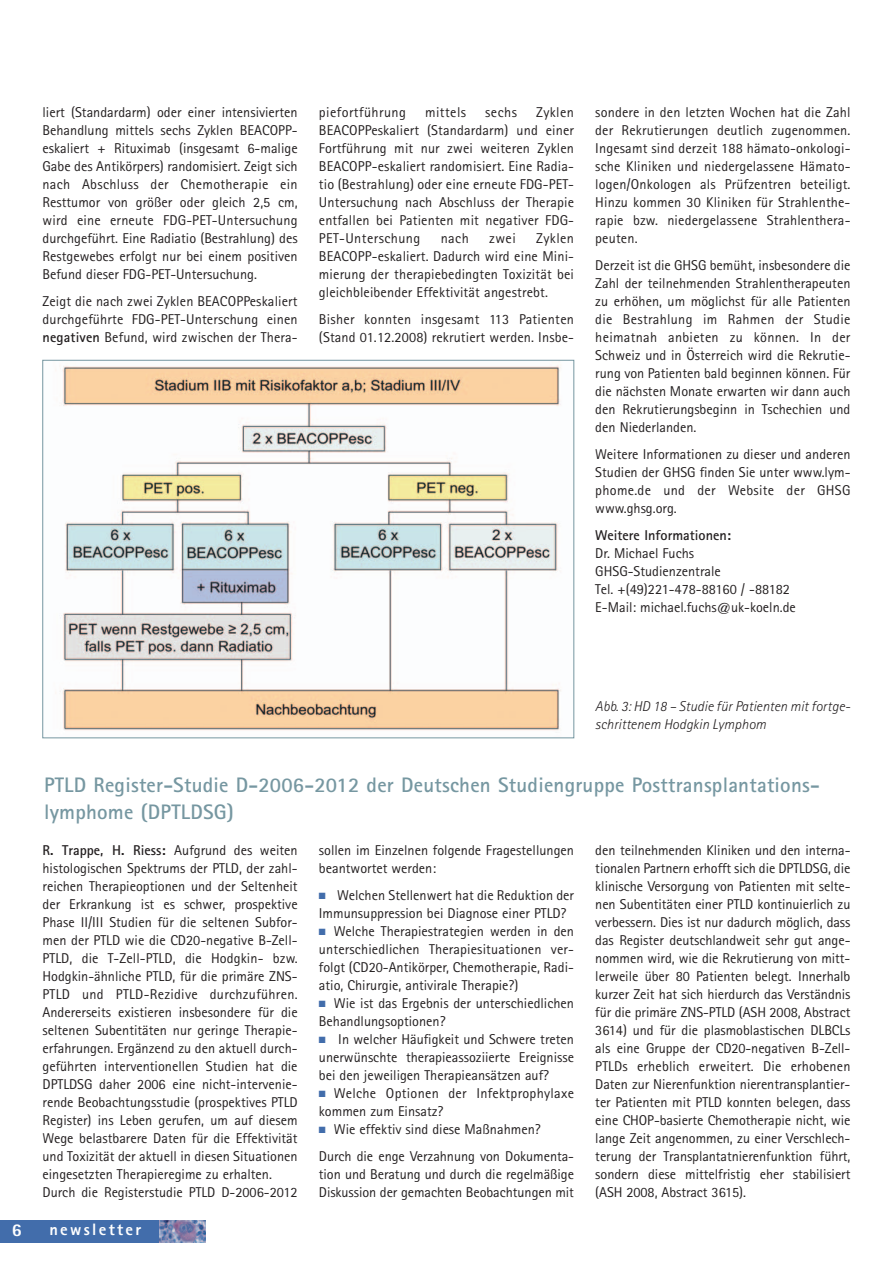
<style>
.page{position:relative;width:893px;height:1263px;background:#fff}
.page>*{position:absolute;margin:0;border:0;box-sizing:border-box;transform-origin:0 0}
.t1{font:700 21px/27px "Rotis Sans Serif";letter-spacing:.01em;color:#7697a1}
.t2{font:800 18px "Rotis Sans Serif";color:#fff}
.t3{font:800 16.5px "Rotis Sans Serif";letter-spacing:.14em;color:#fff}
.t4{font:14.25px/18px "Rotis Sans Serif";color:#231f20;text-align:justify}
.t5{font:italic 300 14.25px/18px "Rotis Sans Serif";letter-spacing:.005em;color:#231f20}
.t6{font:14.25px/18px "Rotis Sans Serif";letter-spacing:.02em;color:#231f20}
.t7{font:14.25px "Rotis Sans Serif";letter-spacing:.03em;color:#231f20}
.t8{font:700 14.25px "Rotis Sans Serif";color:#231f20}
.s1{font-weight:700}
.s2{color:#426dab}
</style>
<div class="page">
<div style="left:0;top:1220px;width:206px;height:22px;background:#426dab"></div>
<img style="left:159px;top:1220px;width:47px;height:22px">
<img style="left:60px;top:365px;width:501px;height:366px">
<p class="t4" style="left:43px;top:105px;width:257px">liert (Standardarm) oder einer intensivierten Behandlung mittels sechs Zyklen BEACOPP&shy;eskaliert + Rituximab (insgesamt 6-malige Gabe des Antikörpers) randomisiert. Zeigt sich nach Abschluss der Chemotherapie ein Resttumor von größer oder gleich 2,5 cm, wird eine erneute FDG-PET-Untersuchung durchgeführt. Eine Radiatio (Bestrahlung) des Restgewebes erfolgt nur bei einem positiven Befund dieser FDG-PET-Untersuchung.</p>
<p class="t4" style="left:43px;top:294px;width:257px">Zeigt die nach zwei Zyklen BEACOPPeskaliert durchgeführte FDG-PET-Unterschung einen <span class="s1">negativen</span> Befund, wird zwischen der Thera-</p>
<p class="t7" style="left:319px;top:107px;width:89px">piefortführung</p>
<p class="t7" style="left:425px;top:107px;width:43px">mittels</p>
<p class="t4" style="left:485px;top:105px;width:33px">sechs</p>
<p class="t4" style="left:319px;top:105px;width:257px;text-indent:217px">Zyklen BEACOPPeskaliert (Standardarm) und einer Fortführung mit nur zwei weiteren Zyklen BEACOPP-eskaliert randomisiert. Eine Radia&shy;tio (Bestrahlung) oder eine erneute FDG-PET-Untersuchung nach Abschluss der Therapie entfallen bei Patienten mit negativer FDG-PET-Unterschung</p>
<p class="t4" style="left:319px;top:231px;width:257px;text-indent:217px">Zyklen BEACOPP-eskaliert. Dadurch wird eine Mini&shy;mierung der therapiebedingten Toxizität bei gleichbleibender Effektivität angestrebt.</p>
<p class="t4" style="left:319px;top:312px;width:257px">Bisher konnten insgesamt 113 Patienten (Stand 01.12.2008) rekrutiert werden. Insbe-</p>
<p class="t4" style="left:441px;top:231px;width:30px">nach</p>
<p class="t4" style="left:489px;top:231px;width:28px">zwei</p>
<p class="t4" style="left:595px;top:105px;width:257px">sondere in den letzten Wochen hat die Zahl der Rekrutierungen deutlich zugenommen.<br>Ingesamt sind derzeit 188 hämato-onkologi&shy;sche Kliniken und niedergelassene Hämato&shy;logen/Onkologen als Prüfzentren beteiligt.<br>Hinzu kommen 30 Kliniken für Strahlenthe&shy;rapie bzw. niedergelassene Strahlenthera&shy;peuten.</p>
<p class="t4" style="left:595px;top:258px;width:257px">Derzeit ist die GHSG bemüht, insbesondere die Zahl der teilnehmenden Strahlentherapeuten zu erhöhen, um möglichst für alle Patienten die Bestrahlung im Rahmen der Studie heimatnah anbieten zu können. In der Schweiz und in Österreich wird die Rekrutie&shy;rung von Patienten bald beginnen können. Für die nächsten Monate erwarten wir dann auch den Rekrutierungsbeginn in Tschechien und den Niederlanden.</p>
<p class="t4" style="left:595px;top:447px;width:257px">Weitere Informationen zu dieser und anderen Studien der GHSG finden Sie unter www.lym&shy;phome.de und der Website der GHSG www.ghsg.org.</p>
<p class="t8" style="left:595px;top:530px;width:137px">Weitere Informationen:</p>
<p class="t4" style="left:595px;top:546px;width:202px;text-align:left">Dr. Michael Fuchs<br>GHSG-Studienzentrale<br>Tel. +(49)221-478-88160 / -88182<br>E-Mail: michael.fuchs@uk-koeln.de</p>
<p class="t5" style="left:595px;top:699px;width:257px">Abb. 3: HD 18 – Studie für Patienten mit fortge&shy;schrittenem Hodgkin Lymphom</p>
<h1 class="t1" style="left:44px;top:774px;width:777px">PTLD Register-Studie D-2006-2012 der Deutschen Studiengruppe Posttransplantations&shy;lymphome (DPTLDSG)</h1>
<p class="t4" style="left:43px;top:843px;width:257px;text-align:left"><span class="s1">R. Trappe, H. Riess:</span> Aufgrund des weiten histologischen Spektrums der PTLD, der zahl&shy;reichen Therapieoptionen und der Seltenheit der Erkrankung ist es schwer, prospektive Phase II/III Studien für die seltenen Subfor&shy;men der PTLD wie die CD20-negative B-Zell-PTLD, die T-Zell-PTLD, die Hodgkin- bzw.<br>Hodgkin-ähnliche PTLD, für die primäre ZNS-PTLD und PTLD-Rezidive durchzuführen.<br>Andererseits existieren insbesondere für die seltenen Subentitäten nur geringe Therapie&shy;erfahrungen. Ergänzend zu den aktuell durch&shy;geführten interventionellen Studien hat die DPTLDSG daher 2006 eine nicht-intervenie&shy;rende Beobachtungsstudie (prospektives PTLD Register) ins Leben gerufen, um auf diesem Wege belastbarere Daten für die Effektivität und Toxizität der aktuell in diesen Situationen eingesetzten Therapieregime zu erhalten.<br>Durch die Registerstudie PTLD D-2006-2012</p>
<p class="t4" style="left:319px;top:843px;width:257px">sollen im Einzelnen folgende Fragestellungen beantwortet werden:</p>
<p class="t4" style="left:595px;top:843px;width:257px">den teilnehmenden Kliniken und den interna&shy;tionalen Partnern erhofft sich die DPTLDSG, die klinische Versorgung von Patienten mit selte&shy;nen Subentitäten einer PTLD kontinuierlich zu verbessern. Dies ist nur dadurch möglich, dass das Register deutschlandweit sehr gut ange&shy;nommen wird, wie die Rekrutierung von mitt&shy;lerweile über 80 Patienten belegt. Innerhalb kurzer Zeit hat sich hierdurch das Verständnis für die primäre ZNS-PTLD (ASH 2008, Abstract 3614) und für die plasmoblastischen DLBCLs als eine Gruppe der CD20-negativen B-Zell-PTLDs erheblich erweitert. Die erhobenen Daten zur Nierenfunktion nierentransplantier&shy;ter Patienten mit PTLD konnten belegen, dass eine CHOP-basierte Chemotherapie nicht, wie lange Zeit angenommen, zu einer Verschlech&shy;terung der Transplantatnierenfunktion führt, sondern diese mittelfristig eher stabilisiert (ASH 2008, Abstract 3615).</p>
<p class="t4" style="left:319px;top:888px;width:257px"><span class="s2">■</span> Welchen Stellenwert hat die Reduktion der<br>Immunsuppression bei Diagnose einer PTLD?</p>
<p class="t4" style="left:319px;top:924px;width:257px"><span class="s2">■</span> Welche Therapiestrategien werden in den unterschiedlichen Therapiesituationen ver&shy;folgt (CD20-Antikörper, Chemotherapie, Radi&shy;atio, Chirurgie, antivirale Therapie?)</p>
<p class="t4" style="left:319px;top:996px;width:257px"><span class="s2">■</span> Wie ist das Ergebnis der unterschiedlichen<br>Behandlungsoptionen?</p>
<p class="t4" style="left:319px;top:1032px;width:257px"><span class="s2">■</span> In welcher Häufigkeit und Schwere treten unerwünschte therapieassoziierte Ereignisse bei den jeweiligen Therapieansätzen auf?</p>
<p class="t6" style="left:319px;top:1086px;width:257px"><span class="s2">■</span> Welche Optionen der Infektprophylaxe kommen zum Einsatz?</p>
<p class="t4" style="left:319px;top:1117px;width:257px;line-height:27px"><span class="s2">■</span> Wie effektiv sind diese Maßnahmen?<br>Durch die enge Verzahnung von Dokumenta-</p>
<p class="t4" style="left:319px;top:1167px;width:257px">tion und Beratung und durch die regelmäßige<br>Diskussion der gemachten Beobachtungen mit</p>
<p class="t2" style="left:12px;top:1223px;width:12px">6</p>
<p class="t3" style="left:49px;top:1223px;width:93px">newsletter</p>
</div>
